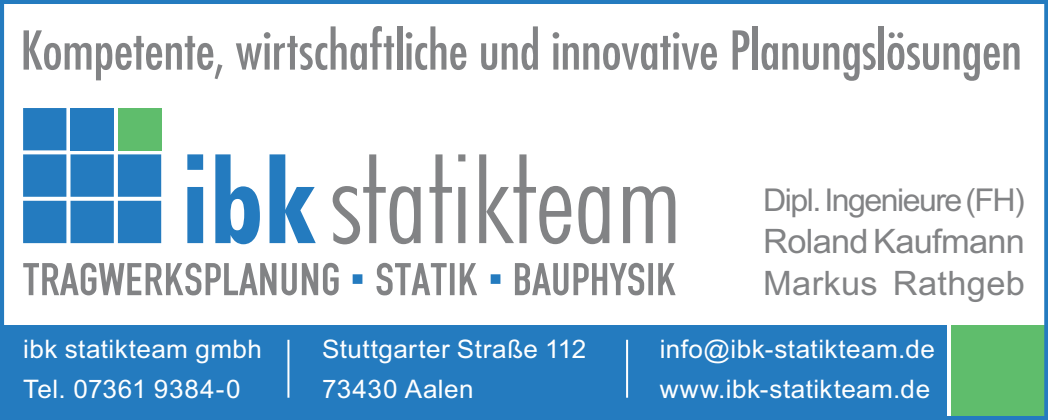
<style>
.page{position:relative;width:1048px;height:420px;background:#fff}
.page>*{position:absolute;margin:0;border:0;box-sizing:border-box;transform-origin:0 0}
.t1{font:condensed 52px "Futura Std";color:#828385}
.t2{font:33.6px/42px "Arial";letter-spacing:-.02em;color:#828385}
.t3{font:31.6px "Arial";letter-spacing:-.05em;color:#828385}
.t4{font:25.6px/39.2px "Arial";letter-spacing:.02em;color:#fff}
</style>
<div class="page">
<svg style="left:23px;top:154px;width:652px;height:141px"></svg>
<svg style="left:23px;top:108px;width:138px;height:135px;background:#408bc6"></svg>
<div style="left:70px;top:108px;width:44px;height:42px;background:#247bbf"></div>
<div style="left:118px;top:108px;width:43px;height:42px;background:#5fbd6c"></div>
<div style="left:491px;top:274px;width:9px;height:10px;background:#247bbf"></div>
<div style="left:353px;top:274px;width:9px;height:10px;background:#247bbf"></div>
<div style="left:0;top:325px;width:946px;height:95px;background:#247bbf"></div>
<hr style="left:287px;top:339px;width:2px;height:58px;background:#fff">
<hr style="left:626px;top:339px;width:2px;height:58px;background:#fff">
<div style="left:951px;top:325px;width:97px;height:95px;background:#5fbd6c"></div>
<div style="left:0;top:0;width:1048px;height:420px;border:4px solid #247bbf"></div>
<h1 class="t1" style="left:20px;top:19px;width:1003px">Kompetente, wirtschaftliche und innovative Planungslösungen</h1>
<p class="t4" style="left:23px;top:329px;width:240px">ibk statikteam gmbh<br>Tel. 07361 9384-0</p>
<p class="t3" style="left:763px;top:177px;width:263px">Dipl. Ingenieure (FH)</p>
<h2 class="t2" style="left:763px;top:219px;width:263px">Roland Kaufmann<br>Markus Rathgeb</h2>
<p class="t4" style="left:322px;top:329px;width:266px">Stuttgarter Straße 112<br>73430 Aalen</p>
<p class="t4" style="left:659px;top:329px;width:277px">info@ibk-statikteam.de www.ibk-statikteam.de</p>
</div>
